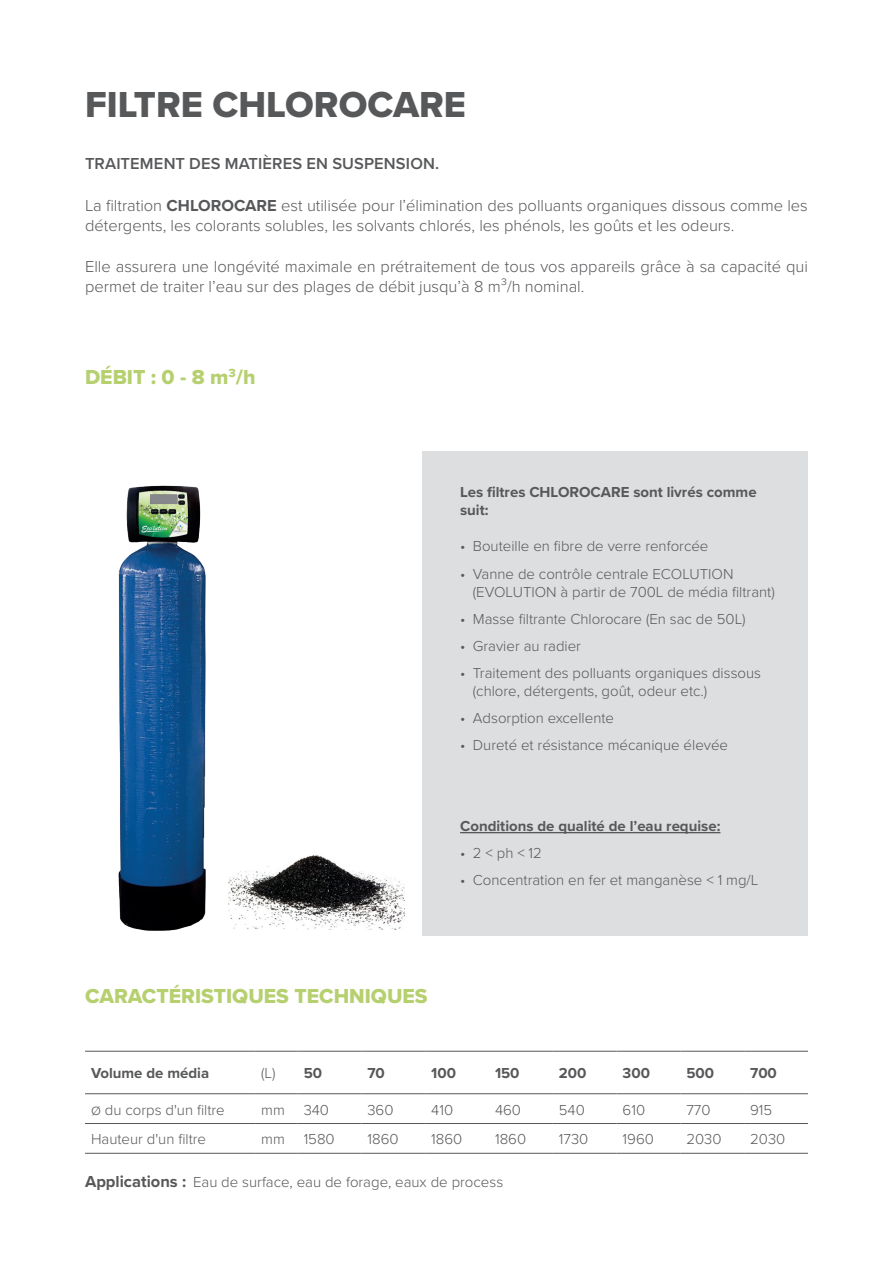
<style>
.page{position:relative;width:893px;height:1263px;background:#fff}
.page>*{position:absolute;margin:0;border:0;box-sizing:border-box;transform-origin:0 0}
.t1{font:37.5px "Proxima Nova Extrabld";color:#57585a}
.t2{font:21px "Proxima Nova Extrabld";color:#b6d06f}
.t3{font:300 16.5px/19.8px "Proxima Nova";color:#57585a}
.t4{font:600 16.5px "Proxima Nova";letter-spacing:.01em;color:#57585a}
.t5{font:300 15px/18px "Proxima Nova";color:#57585a}
.t6{font:700 15px/18px "Proxima Nova";color:#57585a}
.s1{font-weight:700}
.s2{font-weight:700;font-size:16.5px}
</style>
<div class="page">
<img style="left:118px;top:485px;width:88px;height:446px">
<div style="left:423px;top:451px;width:385px;height:484px;background:#dcdddf"></div>
<hr style="left:460px;top:832px;width:260px;height:1px;background:#57585a">
<hr style="left:85px;top:1051px;width:170px;height:1px;background:#57585a">
<hr style="left:255px;top:1051px;width:43px;height:1px;background:#57585a">
<hr style="left:298px;top:1051px;width:63px;height:1px;background:#57585a">
<hr style="left:361px;top:1051px;width:64px;height:1px;background:#57585a">
<hr style="left:425px;top:1051px;width:64px;height:1px;background:#57585a">
<hr style="left:489px;top:1051px;width:64px;height:1px;background:#57585a">
<hr style="left:553px;top:1051px;width:64px;height:1px;background:#57585a">
<hr style="left:617px;top:1051px;width:63px;height:1px;background:#57585a">
<hr style="left:680px;top:1051px;width:64px;height:1px;background:#57585a">
<hr style="left:744px;top:1051px;width:64px;height:1px;background:#57585a">
<hr style="left:85px;top:1093px;width:170px;height:1px;background:#57585a">
<hr style="left:255px;top:1093px;width:43px;height:1px;background:#57585a">
<hr style="left:298px;top:1093px;width:63px;height:1px;background:#57585a">
<hr style="left:361px;top:1093px;width:64px;height:1px;background:#57585a">
<hr style="left:425px;top:1093px;width:64px;height:1px;background:#57585a">
<hr style="left:489px;top:1093px;width:64px;height:1px;background:#57585a">
<hr style="left:553px;top:1093px;width:64px;height:1px;background:#57585a">
<hr style="left:617px;top:1093px;width:63px;height:1px;background:#57585a">
<hr style="left:680px;top:1093px;width:64px;height:1px;background:#57585a">
<hr style="left:744px;top:1093px;width:64px;height:1px;background:#57585a">
<hr style="left:85px;top:1123px;width:170px;height:1px;background:#57585a">
<hr style="left:255px;top:1123px;width:43px;height:1px;background:#57585a">
<hr style="left:298px;top:1123px;width:63px;height:1px;background:#57585a">
<hr style="left:361px;top:1123px;width:64px;height:1px;background:#57585a">
<hr style="left:425px;top:1123px;width:64px;height:1px;background:#57585a">
<hr style="left:489px;top:1123px;width:64px;height:1px;background:#57585a">
<hr style="left:553px;top:1123px;width:64px;height:1px;background:#57585a">
<hr style="left:617px;top:1123px;width:63px;height:1px;background:#57585a">
<hr style="left:680px;top:1123px;width:64px;height:1px;background:#57585a">
<hr style="left:744px;top:1123px;width:64px;height:1px;background:#57585a">
<hr style="left:85px;top:1153px;width:170px;height:1px;background:#57585a">
<hr style="left:255px;top:1153px;width:43px;height:1px;background:#57585a">
<hr style="left:298px;top:1153px;width:63px;height:1px;background:#57585a">
<hr style="left:361px;top:1153px;width:64px;height:1px;background:#57585a">
<hr style="left:425px;top:1153px;width:64px;height:1px;background:#57585a">
<hr style="left:489px;top:1153px;width:64px;height:1px;background:#57585a">
<hr style="left:553px;top:1153px;width:64px;height:1px;background:#57585a">
<hr style="left:617px;top:1153px;width:63px;height:1px;background:#57585a">
<hr style="left:680px;top:1153px;width:64px;height:1px;background:#57585a">
<hr style="left:744px;top:1153px;width:64px;height:1px;background:#57585a">
<img style="left:229px;top:855px;width:175px;height:74px">
<h1 class="t1" style="left:85px;top:76px;width:382px">FILTRE CHLOROCARE</h1>
<p class="t4" style="left:85px;top:152px;width:356px">TRAITEMENT DES MATIÈRES EN SUSPENSION.</p>
<p class="t3" style="left:85px;top:194px;width:724px">La filtration <span class="s1">CHLOROCARE</span> est utilisée pour l’élimination des polluants organiques dissous comme les détergents, les colorants solubles, les solvants chlorés, les phénols, les goûts et les odeurs.</p>
<p class="t3" style="left:85px;top:256px;width:724px">Elle assurera une longévité maximale en prétraitement de tous vos appareils grâce à sa capacité qui permet de traiter l’eau sur des plages de débit jusqu’à 8 m³/h nominal.</p>
<h2 class="t2" style="left:85px;top:361px;width:172px">DÉBIT : 0 - 8 m<sup>3</sup>/h</h2>
<p class="t6" style="left:460px;top:483px;width:298px">Les filtres CHLOROCARE sont livrés comme suit:</p>
<p class="t5" style="left:460px;top:537px;width:250px">• Bouteille en fibre de verre renforcée</p>
<p class="t5" style="left:473px;top:564px;width:303px;text-indent:-13px">• Vanne de contrôle centrale ECOLUTION (EVOLUTION à partir de 700L de média filtrant)</p>
<p class="t5" style="left:460px;top:609px;width:287px">• Masse filtrante Chlorocare (En sac de 50L)</p>
<p class="t5" style="left:460px;top:636px;width:122px">• Gravier au radier</p>
<p class="t5" style="left:473px;top:663px;width:290px;text-indent:-13px">• Traitement des polluants organiques dissous (chlore, détergents, goût, odeur etc.)</p>
<p class="t5" style="left:460px;top:708px;width:155px">• Adsorption excellente</p>
<p class="t5" style="left:460px;top:735px;width:269px">• Dureté et résistance mécanique élevée</p>
<p class="t6" style="left:460px;top:816px;width:262px">Conditions de qualité de l’eau requise:</p>
<p class="t5" style="left:460px;top:843px;width:83px">• 2 &lt; ph &lt; 12</p>
<p class="t5" style="left:460px;top:870px;width:300px">• Concentration en fer et manganèse &lt; 1 mg/L</p>
<h2 class="t2" style="left:85px;top:980px;width:344px">CARACTÉRISTIQUES TECHNIQUES</h2>
<p class="t6" style="left:91px;top:1064px;width:120px">Volume de média</p>
<p class="t5" style="left:261px;top:1063px;width:62px">(L) <span class="s1">50</span></p>
<p class="t6" style="left:367px;top:1064px;width:19px">70</p>
<p class="t6" style="left:431px;top:1064px;width:26px">100</p>
<p class="t6" style="left:495px;top:1064px;width:26px">150</p>
<p class="t6" style="left:559px;top:1064px;width:29px">200</p>
<p class="t6" style="left:623px;top:1064px;width:29px">300</p>
<p class="t6" style="left:686px;top:1064px;width:29px">500</p>
<p class="t6" style="left:750px;top:1064px;width:28px">700</p>
<p class="t5" style="left:91px;top:1100px;width:135px">Ø du corps d'un filtre</p>
<p class="t5" style="left:261px;top:1100px;width:25px">mm</p>
<p class="t5" style="left:304px;top:1100px;width:27px">340</p>
<p class="t5" style="left:367px;top:1100px;width:28px">360</p>
<p class="t5" style="left:431px;top:1100px;width:23px">410</p>
<p class="t5" style="left:495px;top:1100px;width:27px">460</p>
<p class="t5" style="left:559px;top:1100px;width:27px">540</p>
<p class="t5" style="left:623px;top:1100px;width:24px">610</p>
<p class="t5" style="left:686px;top:1100px;width:26px">770</p>
<p class="t5" style="left:750px;top:1100px;width:24px">915</p>
<p class="t5" style="left:91px;top:1129px;width:117px">Hauteur d'un filtre</p>
<p class="t5" style="left:261px;top:1129px;width:25px">mm</p>
<p class="t5" style="left:304px;top:1129px;width:33px">1580</p>
<p class="t5" style="left:367px;top:1129px;width:33px">1860</p>
<p class="t5" style="left:431px;top:1129px;width:33px">1860</p>
<p class="t5" style="left:495px;top:1129px;width:33px">1860</p>
<p class="t5" style="left:559px;top:1129px;width:31px">1730</p>
<p class="t5" style="left:623px;top:1129px;width:33px">1960</p>
<p class="t5" style="left:686px;top:1129px;width:37px">2030</p>
<p class="t5" style="left:750px;top:1129px;width:37px">2030</p>
<p class="t5" style="left:85px;top:1172px;width:420px"><span class="s2">Applications :</span> Eau de surface, eau de forage, eaux de process</p>
</div>
